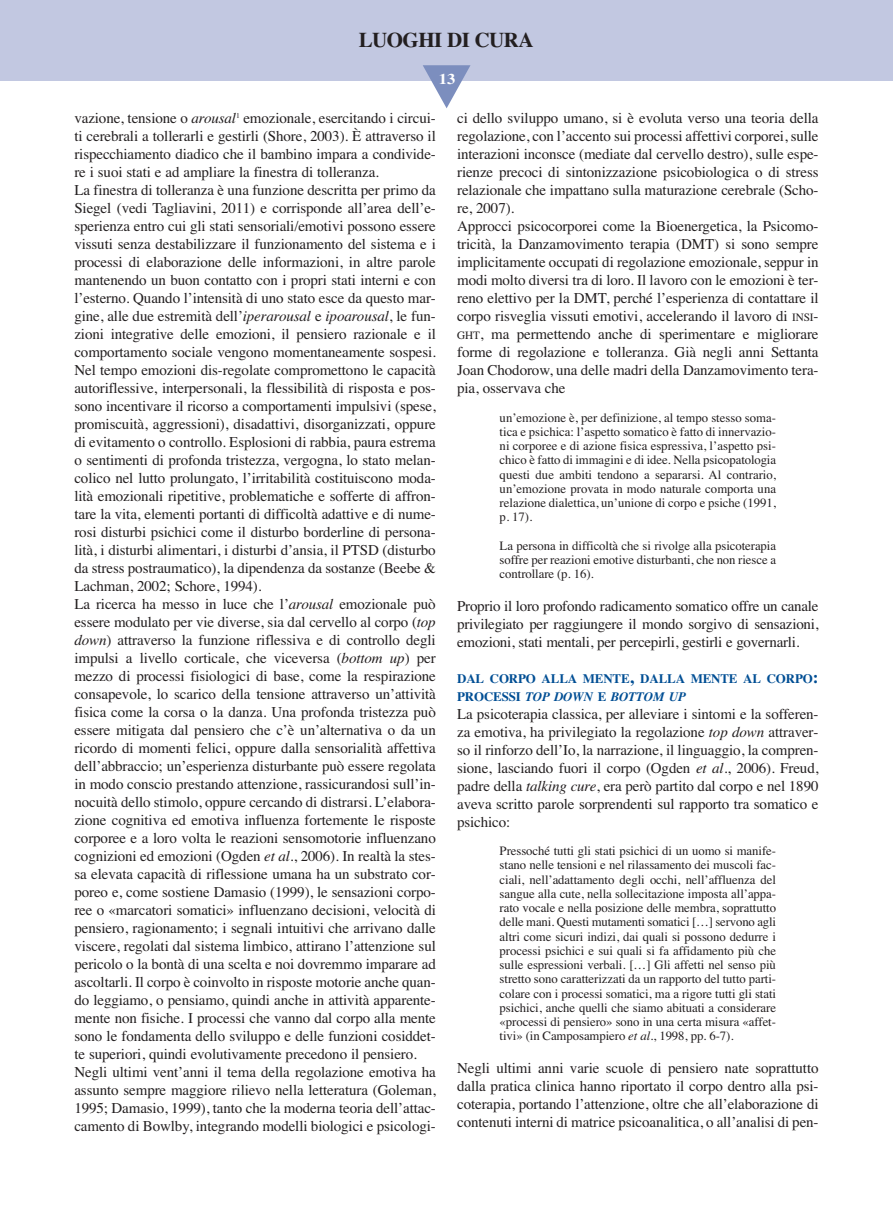
<style>
.page{position:relative;width:893px;height:1212px;background:#fff}
.page>*{position:absolute;margin:0;border:0;box-sizing:border-box;transform-origin:0 0}
.t1{font:700 21px "Times";letter-spacing:-.025em;color:#231f20}
.t2{font:15px/18px "Times";letter-spacing:-.01em;color:#231f20;text-align:justify}
.t3{font:700 15px "Times";color:#fff;scale:1.1 1}
.t4{font:700 12.9px/18px "Times";letter-spacing:-.01em;color:#004e94}
.t5{font:12.75px/14.2px "Times";letter-spacing:-.005em;color:#231f20;text-align:justify}
.s1{font-style:italic}
.s2{font-size:11.25px}
.s3{font-size:17.25px}
</style>
<div class="page">
<div style="left:0;top:0;width:893px;height:81px;background:#c2c8e1"></div>
<svg style="left:423px;top:65px;width:47px;height:43px"></svg>
<h1 class="t1" style="left:359px;top:32px;width:177px">LUOGHI DI CURA</h1>
<p class="t3" style="left:439px;top:74px;width:16px">13</p>
<p class="t2" style="left:74px;top:110px;width:363px;text-align:left">vazione, tensione o <span class="s1">arousal</span><sup>1</sup> emozionale, esercitando i circui&shy;ti cerebrali a tollerarli e gestirli (Shore, 2003). È attraverso il rispecchiamento diadico che il bambino impara a condivide&shy;re i suoi stati e ad ampliare la finestra di tolleranza.<br>La finestra di tolleranza è una funzione descritta per primo da Siegel (vedi Tagliavini, 2011) e corrisponde all’area dell’e&shy;sperienza entro cui gli stati sensoriali/emotivi possono essere vissuti senza destabilizzare il funzionamento del sistema e i processi di elaborazione delle informazioni, in altre parole mantenendo un buon contatto con i propri stati interni e con l’esterno. Quando l’intensità di uno stato esce da questo mar&shy;gine, alle due estremità dell’<span class="s1">iperarousal</span> e <span class="s1">ipoarousal</span>, le fun&shy;zioni integrative delle emozioni, il pensiero razionale e il comportamento sociale vengono momentaneamente sospesi.<br>Nel tempo emozioni dis-regolate compromettono le capacità autoriflessive, interpersonali, la flessibilità di risposta e pos&shy;sono incentivare il ricorso a comportamenti impulsivi (spese, promiscuità, aggressioni), disadattivi, disorganizzati, oppure di evitamento o controllo. Esplosioni di rabbia, paura estrema o sentimenti di profonda tristezza, vergogna, lo stato melan&shy;colico nel lutto prolungato, l’irritabilità costituiscono moda&shy;lità emozionali ripetitive, problematiche e sofferte di affron&shy;tare la vita, elementi portanti di difficoltà adattive e di nume&shy;rosi disturbi psichici come il disturbo borderline di persona&shy;lità, i disturbi alimentari, i disturbi d’ansia, il PTSD (disturbo da stress postraumatico), la dipendenza da sostanze (Beebe &amp; Lachman, 2002; Schore, 1994).<br>La ricerca ha messo in luce che l’<span class="s1">arousal</span> emozionale può essere modulato per vie diverse, sia dal cervello al corpo (<span class="s1">top down</span>) attraverso la funzione riflessiva e di controllo degli impulsi a livello corticale, che viceversa (<span class="s1">bottom up</span>) per mezzo di processi fisiologici di base, come la respirazione consapevole, lo scarico della tensione attraverso un’attività fisica come la corsa o la danza. Una profonda tristezza può essere mitigata dal pensiero che c’è un’alternativa o da un ricordo di momenti felici, oppure dalla sensorialità affettiva dell’abbraccio; un’esperienza disturbante può essere regolata in modo conscio prestando attenzione, rassicurandosi sull’in&shy;nocuità dello stimolo, oppure cercando di distrarsi. L’elabora&shy;zione cognitiva ed emotiva influenza fortemente le risposte corporee e a loro volta le reazioni sensomotorie influenzano cognizioni ed emozioni (Ogden <span class="s1">et al.</span>, 2006). In realtà la stes&shy;sa elevata capacità di riflessione umana ha un substrato cor&shy;poreo e, come sostiene Damasio (1999), le sensazioni corpo&shy;ree o «marcatori somatici» influenzano decisioni, velocità di pensiero, ragionamento; i segnali intuitivi che arrivano dalle viscere, regolati dal sistema limbico, attirano l’attenzione sul pericolo o la bontà di una scelta e noi dovremmo imparare ad ascoltarli. Il corpo è coinvolto in risposte motorie anche quan&shy;do leggiamo, o pensiamo, quindi anche in attività apparente&shy;mente non fisiche. I processi che vanno dal corpo alla mente sono le fondamenta dello sviluppo e delle funzioni cosiddet&shy;te superiori, quindi evolutivamente precedono il pensiero.<br>Negli ultimi vent’anni il tema della regolazione emotiva ha assunto sempre maggiore rilievo nella letteratura (Goleman, 1995; Damasio, 1999), tanto che la moderna teoria dell’attac&shy;camento di Bowlby, integrando modelli biologici e psicologi-</p>
<p class="t2" style="left:457px;top:110px;width:363px;text-align:left">ci dello sviluppo umano, si è evoluta verso una teoria della regolazione, con l’accento sui processi affettivi corporei, sulle interazioni inconsce (mediate dal cervello destro), sulle espe&shy;rienze precoci di sintonizzazione psicobiologica o di stress relazionale che impattano sulla maturazione cerebrale (Scho&shy;re, 2007).<br>Approcci psicocorporei come la Bioenergetica, la Psicomo&shy;tricità, la Danzamovimento terapia (DMT) si sono sempre implicitamente occupati di regolazione emozionale, seppur in modi molto diversi tra di loro. Il lavoro con le emozioni è ter&shy;reno elettivo per la DMT, perché l’esperienza di contattare il corpo risveglia vissuti emotivi, accelerando il lavoro di <span class="s2">INSI</span>-<span class="s2">GHT</span>, ma permettendo anche di sperimentare e migliorare forme di regolazione e tolleranza. Già negli anni Settanta Joan Chodorow, una delle madri della Danzamovimento tera&shy;pia, osservava che</p>
<p class="t5" style="left:500px;top:411px;width:278px">un’emozione è, per definizione, al tempo stesso soma&shy;tica e psichica: l’aspetto somatico è fatto di innervazio&shy;ni corporee e di azione fisica espressiva, l’aspetto psi&shy;chico è fatto di immagini e di idee. Nella psicopatologia questi due ambiti tendono a separarsi. Al contrario, un’emozione provata in modo naturale comporta una relazione dialettica, un’unione di corpo e psiche (1991, p. 17).</p>
<p class="t5" style="left:500px;top:539px;width:278px">La persona in difficoltà che si rivolge alla psicoterapia soffre per reazioni emotive disturbanti, che non riesce a controllare (p. 16).</p>
<p class="t2" style="left:457px;top:598px;width:363px">Proprio il loro profondo radicamento somatico offre un canale privilegiato per raggiungere il mondo sorgivo di sensazioni, emozioni, stati mentali, per percepirli, gestirli e governarli.</p>
<p class="t4" style="left:457px;top:670px;width:363px">DAL CORPO ALLA MENTE<span class="s3">,</span> DALLA MENTE AL CORPO<span class="s3">:<br></span>PROCESSI <span class="s1">TOP DOWN</span> E <span class="s1">BOTTOM UP</span></p>
<p class="t2" style="left:457px;top:706px;width:363px">La psicoterapia classica, per alleviare i sintomi e la sofferen&shy;za emotiva, ha privilegiato la regolazione <span class="s1">top down</span> attraver&shy;so il rinforzo dell’Io, la narrazione, il linguaggio, la compren&shy;sione, lasciando fuori il corpo (Ogden <span class="s1">et al</span>., 2006). Freud, padre della <span class="s1">talking cure</span>, era però partito dal corpo e nel 1890 aveva scritto parole sorprendenti sul rapporto tra somatico e psichico:</p>
<p class="t5" style="left:500px;top:845px;width:278px">Pressoché tutti gli stati psichici di un uomo si manife&shy;stano nelle tensioni e nel rilassamento dei muscoli fac&shy;ciali, nell’adattamento degli occhi, nell’affluenza del sangue alla cute, nella sollecitazione imposta all’appa&shy;rato vocale e nella posizione delle membra, soprattutto delle mani. Questi mutamenti somatici […] servono agli altri come sicuri indizi, dai quali si possono dedurre i processi psichici e sui quali si fa affidamento più che sulle espressioni verbali. […] Gli affetti nel senso più stretto sono caratterizzati da un rapporto del tutto parti&shy;colare con i processi somatici, ma a rigore tutti gli stati psichici, anche quelli che siamo abituati a considerare «processi di pensiero» sono in una certa misura «affet&shy;tivi» (in Camposampiero <span class="s1">et al.</span>, 1998, pp. 6-7).</p>
<p class="t2" style="left:457px;top:1060px;width:363px">Negli ultimi anni varie scuole di pensiero nate soprattutto dalla pratica clinica hanno riportato il corpo dentro alla psi&shy;coterapia, portando l’attenzione, oltre che all’elaborazione di contenuti interni di matrice psicoanalitica, o all’analisi di pen-</p>
</div>
